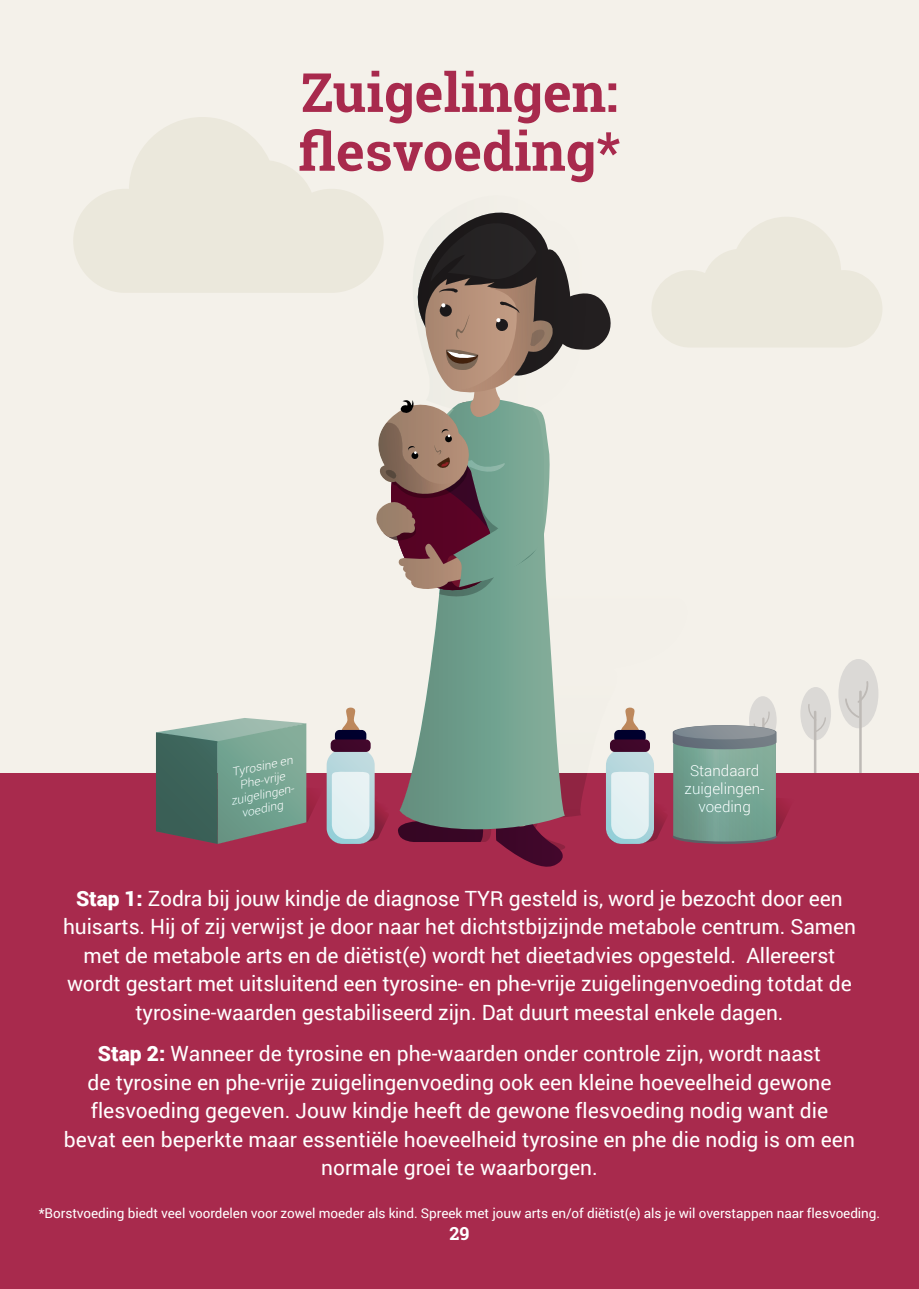
<style>
.page{position:relative;width:919px;height:1289px;background:#fff}
.page>*{position:absolute;margin:0;border:0;box-sizing:border-box;transform-origin:0 0}
.t1{font:700 54px "Roboto Slab";color:#a82a4d}
.t2{font:21px/28.5px "Roboto";letter-spacing:-.005em;color:#fff;text-align:center}
.t3{font:700 18px "Roboto Slab";color:#fff}
.t4{font:300 15.15px/18.1px "Roboto";color:#fff;text-align:center}
.t5{font:13.5px "Roboto";letter-spacing:-.005em;color:#fff}
.t6{font:italic 300 11.7px "Roboto";color:#fff;scale:1.04 1}
.s1{font-weight:900}
</style>
<div class="page">
<div style="left:0;top:0;width:918px;height:773px;background:#f4f1ea"></div>
<div style="left:838px;top:659px;width:40px;height:69px;background:#dbd9d6;border-radius:50%"></div>
<hr style="left:859px;top:690px;width:2px;height:88px;background:#bebab6">
<svg style="left:845px;top:681px;width:24px;height:37px"></svg>
<div style="left:800px;top:687px;width:31px;height:53px;background:#dbd9d6;border-radius:50%"></div>
<hr style="left:813px;top:710px;width:3px;height:68px;background:#bebab6">
<svg style="left:808px;top:704px;width:18px;height:28px"></svg>
<div style="left:749px;top:696px;width:27px;height:48px;background:#dbd9d6;border-radius:50%"></div>
<svg style="left:73px;top:117px;width:310px;height:176px;background:#edeadf"></svg>
<svg style="left:651px;top:217px;width:231px;height:130px;background:#edeae0"></svg>
<div style="left:0;top:773px;width:918px;height:515px;background:#a82a4d"></div>
<div style="left:586px;top:582px;width:101px;height:195px;background:#f3f0e9"></div>
<svg style="left:365px;top:204px;width:255px;height:392px;background:#e6e3dd"></svg>
<svg style="left:376px;top:195px;width:210px;height:671px;background:#a19e96"></svg>
<svg style="left:156px;top:707px;width:330px;height:137px;background:#8e9592"></svg>
<svg style="left:606px;top:707px;width:188px;height:137px;background:#a3a8a6"></svg>
<p class="t1" style="left:301px;top:55px;width:319px">Zuigelingen:</p>
<p class="t1" style="left:298px;top:114px;width:323px">flesvoeding*</p>
<p class="t6" style="left:230px;top:763px;width:61px;rotate:-11deg">Tyrosine en</p>
<p class="t6" style="left:238px;top:776px;width:46px;rotate:-11deg">Phe-vrije</p>
<p class="t6" style="left:229px;top:792px;width:65px;rotate:-11deg">zuigelingen-</p>
<p class="t6" style="left:240px;top:804px;width:42px;rotate:-11deg">voeding</p>
<p class="t4" style="left:684px;top:761px;width:81px">Standaard zuigelingen&shy;voeding</p>
<p class="t2" style="left:63px;top:883px;width:794px"><span class="s1">Stap 1:</span> Zodra bij jouw kindje de diagnose TYR gesteld is, word je bezocht door een huisarts. Hij of zij verwijst je door naar het dichtstbijzijnde metabole centrum. Samen met de metabole arts en de diëtist(e) wordt het dieetadvies opgesteld. Allereerst wordt gestart met uitsluitend een tyrosine- en phe-vrije zuigelingenvoeding totdat de tyrosine-waarden gestabiliseerd zijn. Dat duurt meestal enkele dagen.</p>
<p class="t2" style="left:64px;top:1038px;width:792px"><span class="s1">Stap 2:</span> Wanneer de tyrosine en phe-waarden onder controle zijn, wordt naast<br>de tyrosine en phe-vrije zuigelingenvoeding ook een kleine hoeveelheid gewone flesvoeding gegeven. Jouw kindje heeft de gewone flesvoeding nodig want die bevat een beperkte maar essentiële hoeveelheid tyrosine en phe die nodig is om een normale groei te waarborgen.</p>
<p class="t5" style="left:39px;top:1203px;width:842px">*Borstvoeding biedt veel voordelen voor zowel moeder als kind. Spreek met jouw arts en/of diëtist(e) als je wil overstappen naar flesvoeding.</p>
<p class="t3" style="left:449px;top:1220px;width:21px">29</p>
</div>
